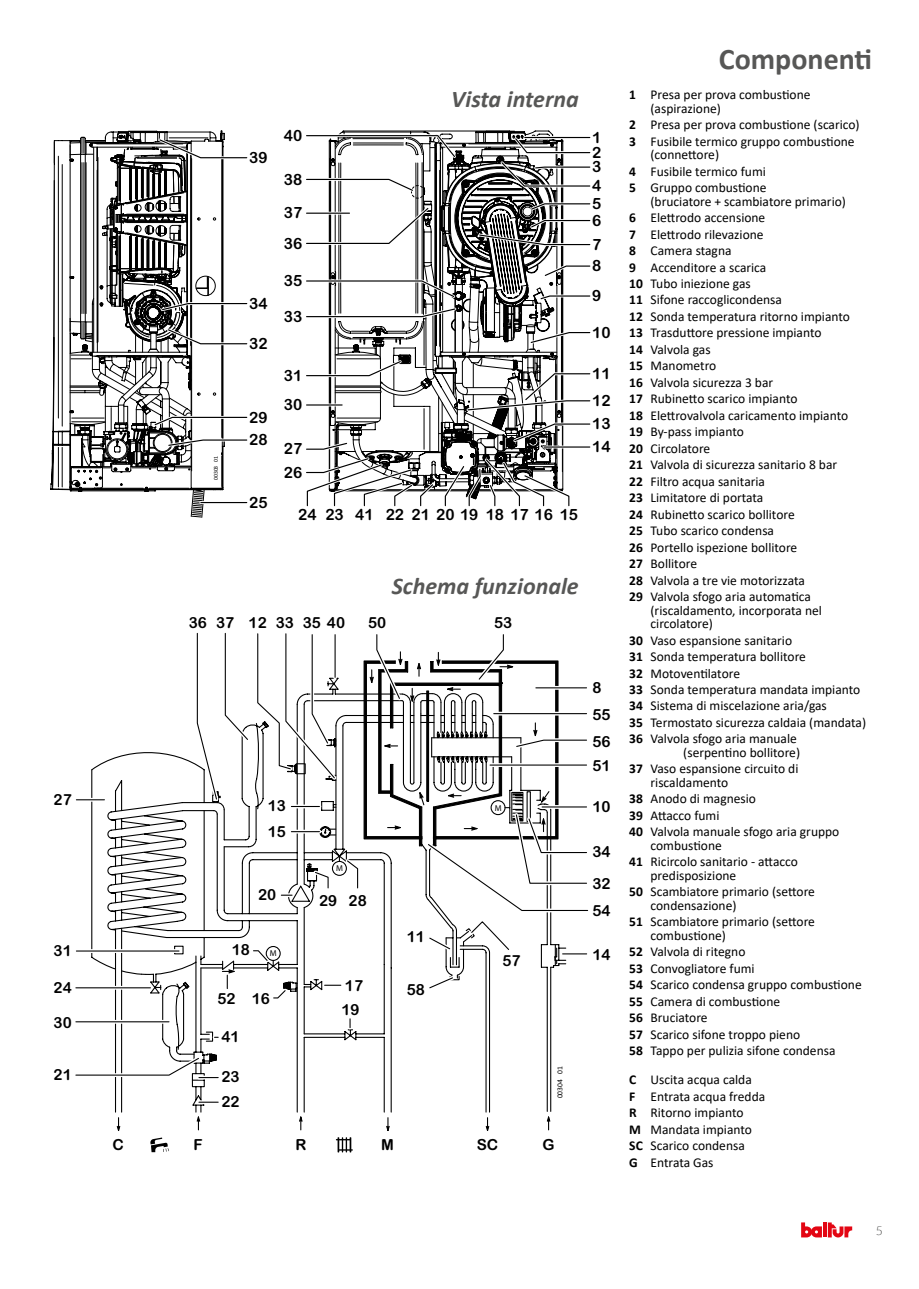
<style>
.page{position:relative;width:919px;height:1289px;background:#fff}
.page>*{position:absolute;margin:0;border:0;box-sizing:border-box;transform-origin:0 0}
.t1{font:700 30px "Calibri";color:#575756}
.t2{font:italic 700 24px "Calibri";color:#575756}
.t3{font:15.45px/29.5px "Arial Rounded MT Bold";color:#000}
.t4{font:15.3px/26.8px "Arial Rounded MT Bold";color:#000}
.t5{font:13.5px/16.5px "Calibri";color:#000}
.t6{font:300 12px "Lato";color:#3c3c3b}
.t7{font:8.55px "Myriad Pro";color:#000}
.t8{font:7.65px "Calibri";color:#000}
.t9{font:5.85px "Calibri";color:#000}
.s1{font-weight:700}
</style>
<div class="page">
<svg style="left:801px;top:1222px;width:20px;height:15px"></svg>
<svg style="left:823px;top:1222px;width:3px;height:15px"></svg>
<svg style="left:827px;top:1222px;width:25px;height:15px"></svg>
<svg style="left:50px;top:131px;width:164px;height:387px"></svg>
<svg style="left:154px;top:134px;width:437px;height:373px"></svg>
<svg style="left:116px;top:1108px;width:435px;height:45px"></svg>
<svg style="left:75px;top:632px;width:513px;height:471px"></svg>
<p class="t9" style="left:212px;top:480px;width:26px;rotate:-90deg">00303 01</p>
<p class="t3" style="left:249px;top:142px;width:20px">39</p>
<p class="t3" style="left:249px;top:288px;width:20px">34</p>
<p class="t3" style="left:249px;top:328px;width:20px">32</p>
<p class="t3" style="left:249px;top:402px;width:20px">29</p>
<p class="t3" style="left:249px;top:425px;width:20px">28</p>
<p class="t3" style="left:249px;top:487px;width:20px">25</p>
<p class="t3" style="left:284px;top:120px;width:20px">40</p>
<p class="t3" style="left:284px;top:164px;width:20px">38</p>
<p class="t3" style="left:284px;top:198px;width:20px">37</p>
<p class="t3" style="left:284px;top:228px;width:20px">36</p>
<p class="t3" style="left:284px;top:266px;width:20px">35</p>
<p class="t3" style="left:284px;top:301px;width:20px">33</p>
<p class="t3" style="left:284px;top:360px;width:20px">31</p>
<p class="t3" style="left:284px;top:389px;width:20px">30</p>
<p class="t3" style="left:284px;top:437px;width:20px;line-height:23.2px">27<br>26</p>
<h2 class="t2" style="left:451px;top:82px;width:129px">Vista interna</h2>
<p class="t3" style="left:298px;top:500px;width:281px">24 23 41 22 21 20 19 18 17 16 15</p>
<p class="t3" style="left:592px;top:122px;width:11px">1<br>3</p>
<p class="t3" style="left:592px;top:188px;width:11px">5</p>
<p class="t3" style="left:592px;top:137px;width:11px">2</p>
<p class="t3" style="left:592px;top:171px;width:11px">4</p>
<p class="t3" style="left:592px;top:208px;width:11px;line-height:24px">6<br>7</p>
<p class="t3" style="left:592px;top:251px;width:11px">8</p>
<p class="t3" style="left:592px;top:281px;width:11px">9</p>
<p class="t3" style="left:592px;top:317px;width:20px">10</p>
<p class="t3" style="left:592px;top:360px;width:20px;line-height:27px">11<br>12</p>
<p class="t3" style="left:592px;top:412px;width:20px;line-height:23px">13<br>14</p>
<h2 class="t2" style="left:392px;top:569px;width:188px">Schema funzionale</h2>
<p class="t4" style="left:189px;top:609px;width:158px">36 37 12 33 35 40</p>
<p class="t4" style="left:368px;top:609px;width:20px">50</p>
<p class="t4" style="left:494px;top:609px;width:20px">53</p>
<p class="t4" style="left:54px;top:786px;width:20px">27</p>
<p class="t4" style="left:268px;top:791px;width:20px;line-height:26.2px">13<br>15</p>
<p class="t4" style="left:54px;top:936px;width:20px">31</p>
<p class="t4" style="left:54px;top:973px;width:20px">24</p>
<p class="t4" style="left:54px;top:1008px;width:20px">30</p>
<p class="t4" style="left:54px;top:1060px;width:20px">21</p>
<p class="t4" style="left:258px;top:881px;width:20px">20</p>
<p class="t4" style="left:232px;top:936px;width:20px">18</p>
<p class="t7" style="left:270px;top:948px;width:8px">M</p>
<p class="t4" style="left:217px;top:984px;width:20px">52</p>
<p class="t4" style="left:221px;top:1023px;width:20px">41</p>
<p class="t4" style="left:221px;top:1063px;width:20px">23</p>
<p class="t4" style="left:221px;top:1087px;width:20px">22</p>
<p class="t4" style="left:252px;top:984px;width:20px">16</p>
<p class="t7" style="left:336px;top:863px;width:8px">M</p>
<p class="t4" style="left:319px;top:887px;width:49px">29 28</p>
<p class="t4" style="left:345px;top:971px;width:20px">17</p>
<p class="t4" style="left:341px;top:996px;width:20px">19</p>
<p class="t4" style="left:406px;top:922px;width:20px">11</p>
<p class="t4" style="left:406px;top:975px;width:20px">58</p>
<p class="t7" style="left:494px;top:802px;width:8px">M</p>
<p class="t4" style="left:502px;top:946px;width:20px">57</p>
<p class="t8" style="left:555px;top:1098px;width:34px;rotate:-90deg">00304 01</p>
<p class="t4" style="left:113px;top:1130px;width:13px">C</p>
<p class="t4" style="left:193px;top:1130px;width:11px">F</p>
<p class="t4" style="left:295px;top:1130px;width:12px">R</p>
<p class="t4" style="left:381px;top:1130px;width:14px">M</p>
<p class="t4" style="left:476px;top:1130px;width:23px">SC</p>
<p class="t4" style="left:542px;top:1130px;width:14px">G</p>
<p class="t4" style="left:592px;top:673px;width:20px">8<br>55<br>56</p>
<p class="t4" style="left:592px;top:752px;width:20px">51</p>
<p class="t4" style="left:592px;top:793px;width:20px">10</p>
<p class="t4" style="left:592px;top:838px;width:20px">34</p>
<p class="t4" style="left:592px;top:870px;width:20px">32<br>54</p>
<p class="t4" style="left:592px;top:940px;width:20px">14</p>
<h1 class="t1" style="left:718px;top:38px;width:155px">Componenti</h1>
<p class="t5" style="left:650px;top:88px;width:161px;line-height:13.5px;text-indent:-21px"><span class="s1">1</span> Presa per prova combustione (aspirazione)</p>
<p class="t5" style="left:629px;top:116px;width:232px"><span class="s1">2</span> Presa per prova combustione (scarico)<br><span class="s1">3</span> Fusibile termico gruppo combustione</p>
<p class="t5" style="left:629px;top:146px;width:139px;text-indent:21px">(connettore)<br><span class="s1">4</span> Fusibile termico fumi<br><span class="s1">5</span> Gruppo combustione</p>
<p class="t5" style="left:629px;top:192px;width:222px;text-indent:21px">(bruciatore + scambiatore primario)<br><span class="s1">6</span> Elettrodo accensione<br><span class="s1">7</span> Elettrodo rilevazione<br><span class="s1">8</span> Camera stagna<br><span class="s1">9</span> Accenditore a scarica<br><span class="s1">10</span> Tubo iniezione gas<br><span class="s1">11</span> Sifone raccoglicondensa<br><span class="s1">12</span> Sonda temperatura ritorno impianto<br><span class="s1">13</span> Trasduttore pressione impianto<br><span class="s1">14</span> Valvola gas<br><span class="s1">15</span> Manometro<br><span class="s1">16</span> Valvola sicurezza 3 bar<br><span class="s1">17</span> Rubinetto scarico impianto<br><span class="s1">18</span> Elettrovalvola caricamento impianto<br><span class="s1">19</span> By-pass impianto<br><span class="s1">20</span> Circolatore<br><span class="s1">21</span> Valvola di sicurezza sanitario 8 bar<br><span class="s1">22</span> Filtro acqua sanitaria<br><span class="s1">23</span> Limitatore di portata<br><span class="s1">24</span> Rubinetto scarico bollitore<br><span class="s1">25</span> Tubo scarico condensa<br><span class="s1">26</span> Portello ispezione bollitore<br><span class="s1">27</span> Bollitore<br><span class="s1">28</span> Valvola a tre vie motorizzata<br><span class="s1">29</span> Valvola sfogo aria automatica</p>
<p class="t5" style="left:650px;top:603px;width:173px;line-height:13.5px">(riscaldamento, incorporata nel circolatore)</p>
<p class="t5" style="left:629px;top:631px;width:238px"><span class="s1">30</span> Vaso espansione sanitario<br><span class="s1">31</span> Sonda temperatura bollitore<br><span class="s1">32</span> Motoventilatore<br><span class="s1">33</span> Sonda temperatura mandata impianto<br><span class="s1">34</span> Sistema di miscelazione aria/gas<br><span class="s1">35</span> Termostato sicurezza caldaia (mandata)<br><span class="s1">36</span> Valvola sfogo aria manuale</p>
<p class="t5" style="left:629px;top:743px;width:172px;text-align:right">(serpentino bollitore)<br><span class="s1">37</span> Vaso espansione circuito di</p>
<p class="t5" style="left:629px;top:773px;width:211px;text-indent:21px">riscaldamento<br><span class="s1">38</span> Anodo di magnesio<br><span class="s1">39</span> Attacco fumi<br><span class="s1">40</span> Valvola manuale sfogo aria gruppo</p>
<p class="t5" style="left:629px;top:836px;width:170px;text-indent:21px">combustione<br><span class="s1">41</span> Ricircolo sanitario - attacco</p>
<p class="t5" style="left:629px;top:866px;width:187px;text-indent:21px">predisposizione<br><span class="s1">50</span> Scambiatore primario (settore</p>
<p class="t5" style="left:629px;top:896px;width:187px;text-indent:21px">condensazione)<br><span class="s1">51</span> Scambiatore primario (settore</p>
<p class="t5" style="left:629px;top:926px;width:234px;text-indent:21px">combustione)<br><span class="s1">52</span> Valvola di ritegno<br><span class="s1">53</span> Convogliatore fumi<br><span class="s1">54</span> Scarico condensa gruppo combustione<br><span class="s1">55</span> Camera di combustione<br><span class="s1">56</span> Bruciatore<br><span class="s1">57</span> Scarico sifone troppo pieno<br><span class="s1">58</span> Tappo per pulizia sifone condensa</p>
<p class="t5" style="left:629px;top:1071px;width:137px"><span class="s1">C</span> Uscita acqua calda<br><span class="s1">F</span> Entrata acqua fredda<br><span class="s1">R</span> Ritorno impianto<br><span class="s1">M</span> Mandata impianto<br><span class="s1">SC</span> Scarico condensa<br><span class="s1">G</span> Entrata Gas</p>
<p class="t6" style="left:875px;top:1223px;width:8px">5</p>
</div>
